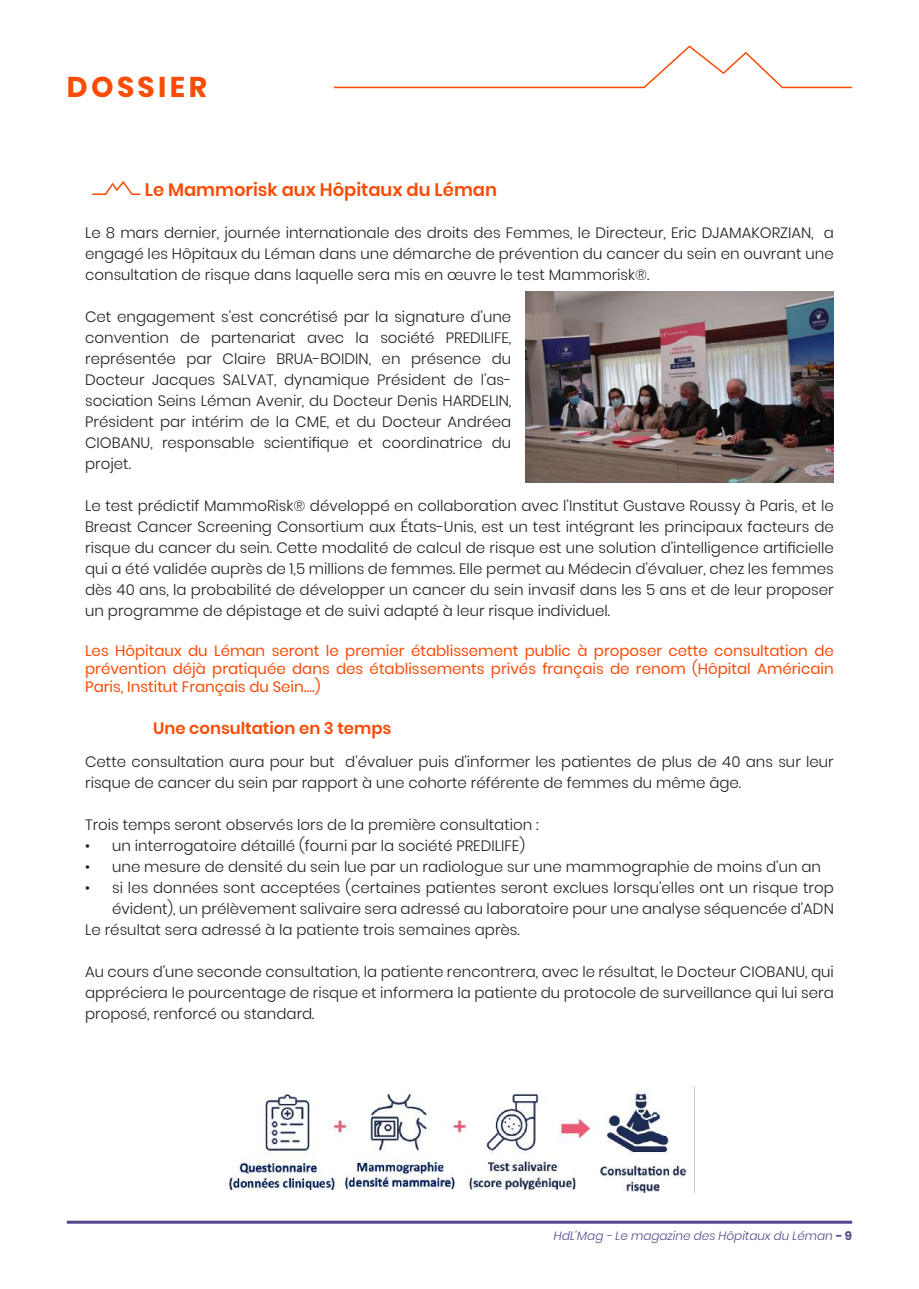
<style>
.page{position:relative;width:919px;height:1289px;background:#fff}
.page>*{position:absolute;margin:0;border:0;box-sizing:border-box;transform-origin:0 0}
.t1{font:700 28.5px "Poppins";letter-spacing:.12em;color:#f84c07}
.t2{font:600 18px "Poppins";color:#f84c07}
.t3{font:600 16.5px "Poppins";color:#f84c07}
.t4{font:300 15px/21px "Poppins";color:#231f20;text-align:justify}
.t5{font:15px/18px "Poppins";color:#f84c07;text-align:justify}
.t6{font:italic 300 12px "Poppins";color:#56478b}
.s1{font-weight:700;font-style:normal}
</style>
<div class="page">
<hr style="left:67px;top:1220px;width:785px;height:3px;background:#56478b">
<svg style="left:333px;top:45px;width:520px;height:44px"></svg>
<svg style="left:92px;top:181px;width:49px;height:14px"></svg>
<img style="left:525px;top:291px;width:308px;height:191px">
<img style="left:227px;top:1090px;width:460px;height:102px">
<h1 class="t1" style="left:67px;top:70px;width:141px">DOSSIER</h1>
<p class="t2" style="left:145px;top:179px;width:354px">Le Mammorisk aux Hôpitaux du Léman</p>
<p class="t4" style="left:85px;top:223px;width:750px">Le 8 mars dernier, journée internationale des droits des Femmes, le Directeur, Eric DJAMAKORZIAN, a engagé les Hôpitaux du Léman dans une démarche de prévention du cancer du sein en ouvrant une consultation de risque dans laquelle sera mis en œuvre le test Mammorisk®.</p>
<p class="t4" style="left:85px;top:307px;width:428px">Cet engagement s’est concrétisé par la signature d’une convention de partenariat avec la société PREDILIFE, représentée par Claire BRUA-BOIDIN, en présence du Docteur Jacques SALVAT, dynamique Président de l’as&shy;sociation Seins Léman Avenir, du Docteur Denis HARDELIN, Président par intérim de la CME, et du Docteur Andréea CIOBANU, responsable scientifique et coordinatrice du projet.</p>
<p class="t4" style="left:85px;top:496px;width:750px">Le test prédictif MammoRisk® développé en collaboration avec l’Institut Gustave Roussy à Paris, et le Breast Cancer Screening Consortium aux États-Unis, est un test intégrant les principaux facteurs de risque du cancer du sein. Cette modalité de calcul de risque est une solution d’intelligence artificielle qui a été validée auprès de 1,5 millions de femmes. Elle permet au Médecin d’évaluer, chez les femmes dès 40 ans, la probabilité de développer un cancer du sein invasif dans les 5 ans et de leur proposer un programme de dépistage et de suivi adapté à leur risque individuel.</p>
<p class="t5" style="left:85px;top:641px;width:750px">Les Hôpitaux du Léman seront le premier établissement public à proposer cette consultation de prévention déjà pratiquée dans des établissements privés français de renom (Hôpital Américain Paris, Institut Français du Sein….)</p>
<p class="t3" style="left:153px;top:718px;width:240px">Une consultation en 3 temps</p>
<p class="t4" style="left:85px;top:751px;width:750px">Cette consultation aura pour but d’évaluer puis d’informer les patientes de plus de 40 ans sur leur risque de cancer du sein par rapport à une cohorte référente de femmes du même âge.</p>
<p class="t4" style="left:85px;top:814px;width:455px">Trois temps seront observés lors de la première consultation :</p>
<p class="t4" style="left:85px;top:835px;width:441px">• un interrogatoire détaillé (fourni par la société PREDILIFE)</p>
<p class="t4" style="left:85px;top:856px;width:737px">• une mesure de densité du sein lue par un radiologue sur une mammographie de moins d’un an</p>
<p class="t4" style="left:85px;top:877px;width:750px">• si les données sont acceptées (certaines patientes seront exclues lorsqu’elles ont un risque trop</p>
<p class="t4" style="left:112px;top:898px;width:723px">évident), un prélèvement salivaire sera adressé au laboratoire pour une analyse séquencée d’ADN</p>
<p class="t4" style="left:85px;top:919px;width:436px">Le résultat sera adressé à la patiente trois semaines après.</p>
<p class="t4" style="left:85px;top:961px;width:750px">Au cours d’une seconde consultation, la patiente rencontrera, avec le résultat, le Docteur CIOBANU, qui appréciera le pourcentage de risque et informera la patiente du protocole de surveillance qui lui sera proposé, renforcé ou standard.</p>
<p class="t6" style="left:554px;top:1228px;width:300px">HdL’Mag - Le magazine des Hôpitaux du Léman <span class="s1">- 9</span></p>
</div>
